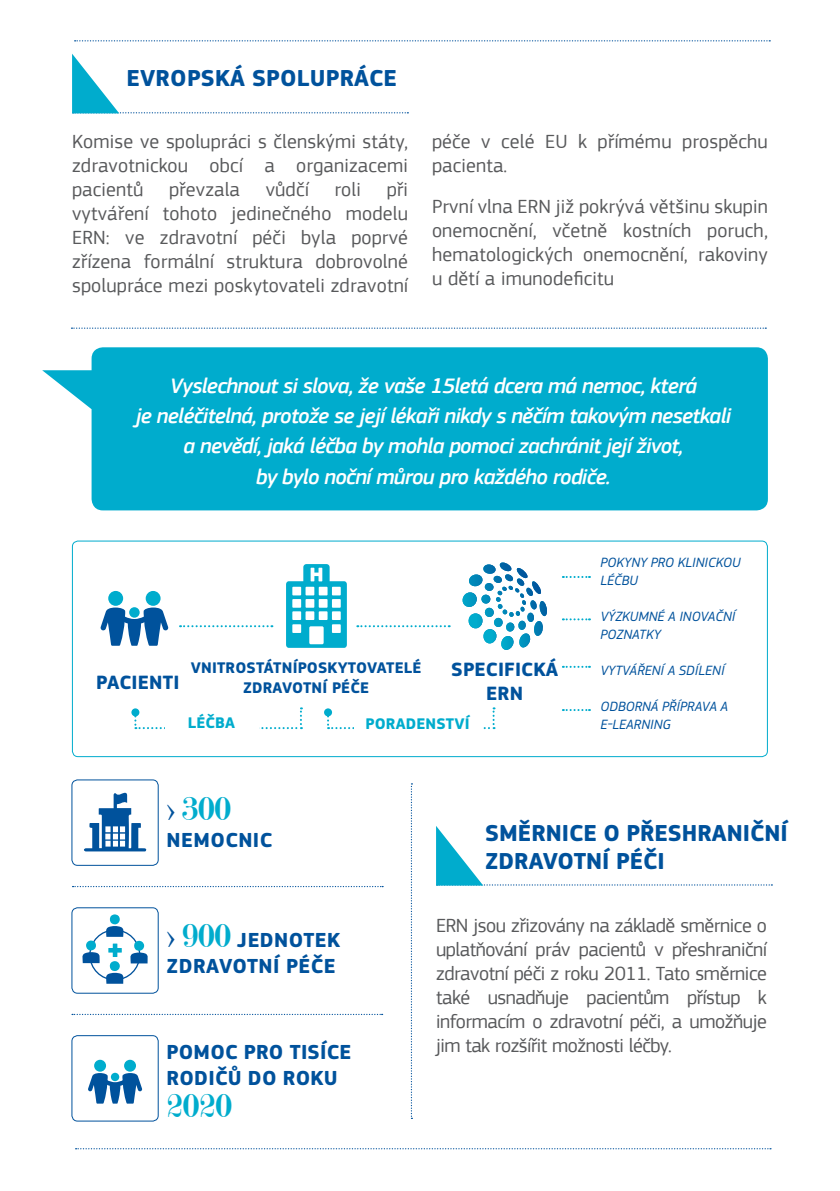
<style>
.page{position:relative;width:840px;height:1191px;background:#fff}
.page>*{position:absolute;margin:0;border:0;box-sizing:border-box;transform-origin:0 0}
.t1{font:36px "Modern";color:#00accd}
.t2{font:700 24px/28px "EC Square Sans Pro";color:#00529c}
.t3{font:italic 500 22px/30px "EC Square Sans Pro";letter-spacing:-.03em;color:#fff;text-align:center}
.t4{font:700 21.2px/26.4px "EC Square Sans Pro";letter-spacing:.01em;color:#00529c}
.t5{font:20px/24px "EC Square Sans Pro";letter-spacing:.01em;color:#58595b;text-align:justify}
.t6{font:700 20px/24px "EC Square Sans Pro";letter-spacing:.01em;color:#00529c;text-align:center}
.t7{font:700 16px/20px "EC Square Sans Pro";letter-spacing:.01em;color:#00529c;text-align:center}
.t8{font:700 16px "EC Square Sans Pro";letter-spacing:.01em;color:#00accd}
.t9{font:italic 14px/18px "EC Square Sans Pro";color:#00529c}
.s1{color:#00529c}
.s2{font-family:"Modern";font-weight:400;font-size:36px}
.s3{font-family:"Modern";font-weight:400;font-size:36px;color:#00accd}
</style>
<div class="page">
<svg style="left:75px;top:40px;width:694px;height:1px"></svg>
<svg style="left:76px;top:1148px;width:694px;height:1px"></svg>
<svg style="left:410px;top:783px;width:2px;height:336px"></svg>
<svg style="left:71px;top:327px;width:694px;height:2px"></svg>
<svg style="left:72px;top:886px;width:311px;height:1px"></svg>
<svg style="left:72px;top:1013px;width:310px;height:2px"></svg>
<svg style="left:84px;top:792px;width:62px;height:59px"></svg>
<div style="left:71px;top:779px;width:88px;height:87px;border:1px solid #00529c;border-radius:6px"></div>
<div style="left:94px;top:1059px;width:12px;height:12px;background:#00accd;border-radius:50%"></div>
<div style="left:124px;top:1059px;width:12px;height:12px;background:#00accd;border-radius:50%"></div>
<svg style="left:88px;top:1073px;width:54px;height:30px"></svg>
<div style="left:71px;top:1035px;width:88px;height:86px;border:1px solid #00529c;border-radius:6px"></div>
<svg style="left:108px;top:943px;width:14px;height:14px"></svg>
<svg style="left:130px;top:952px;width:18px;height:11px"></svg>
<svg style="left:105px;top:972px;width:20px;height:11px"></svg>
<svg style="left:82px;top:951px;width:18px;height:12px"></svg>
<svg style="left:105px;top:926px;width:20px;height:10px"></svg>
<div style="left:134px;top:940px;width:10px;height:11px;background:#00accd;border-radius:5px"></div>
<svg style="left:109px;top:960px;width:11px;height:11px"></svg>
<div style="left:86px;top:940px;width:10px;height:10px;background:#00accd;border-radius:50%"></div>
<div style="left:110px;top:914px;width:10px;height:10px;background:#00accd;border-radius:50%"></div>
<div style="left:71px;top:907px;width:88px;height:86px;border:1px solid #00529c;border-radius:6px"></div>
<svg style="left:72px;top:54px;width:336px;height:59px"></svg>
<svg style="left:436px;top:826px;width:335px;height:59px"></svg>
<svg style="left:42px;top:347px;width:725px;height:163px;background:#13b2d0"></svg>
<svg style="left:562px;top:576px;width:27px;height:2px"></svg>
<svg style="left:562px;top:709px;width:27px;height:2px"></svg>
<svg style="left:286px;top:564px;width:60px;height:84px"></svg>
<div style="left:292px;top:587px;width:9px;height:8px;background:#fff"></div>
<div style="left:305px;top:587px;width:9px;height:8px;background:#fff"></div>
<div style="left:318px;top:587px;width:9px;height:8px;background:#fff"></div>
<div style="left:332px;top:587px;width:8px;height:8px;background:#fff"></div>
<div style="left:292px;top:599px;width:9px;height:9px;background:#fff"></div>
<div style="left:305px;top:599px;width:9px;height:9px;background:#fff"></div>
<div style="left:318px;top:599px;width:9px;height:9px;background:#fff"></div>
<div style="left:332px;top:599px;width:8px;height:9px;background:#fff"></div>
<div style="left:292px;top:611px;width:9px;height:9px;background:#fff"></div>
<div style="left:305px;top:611px;width:9px;height:9px;background:#fff"></div>
<div style="left:318px;top:611px;width:9px;height:9px;background:#fff"></div>
<div style="left:332px;top:611px;width:8px;height:9px;background:#fff"></div>
<div style="left:292px;top:624px;width:9px;height:9px;background:#fff"></div>
<div style="left:332px;top:624px;width:8px;height:9px;background:#fff"></div>
<div style="left:309px;top:626px;width:14px;height:18px;background:#fff;border-radius:2px"></div>
<svg style="left:462px;top:562px;width:85px;height:88px"></svg>
<div style="left:108px;top:591px;width:15px;height:15px;background:#00accd;border-radius:50%"></div>
<div style="left:146px;top:591px;width:14px;height:15px;background:#00accd;border-radius:50%"></div>
<svg style="left:100px;top:607px;width:68px;height:39px"></svg>
<svg style="left:180px;top:625px;width:92px;height:2px"></svg>
<svg style="left:357px;top:625px;width:92px;height:2px"></svg>
<svg style="left:562px;top:666px;width:27px;height:2px"></svg>
<svg style="left:562px;top:618px;width:27px;height:2px"></svg>
<div style="left:72px;top:540px;width:695px;height:217px;border:1px solid #00accd;border-radius:6px"></div>
<svg style="left:134px;top:707px;width:168px;height:22px"></svg>
<div style="left:131px;top:708px;width:8px;height:8px;background:#00accd;border-radius:50%"></div>
<svg style="left:327px;top:707px;width:167px;height:22px"></svg>
<div style="left:324px;top:708px;width:8px;height:8px;background:#00accd;border-radius:50%"></div>
<div style="left:165px;top:709px;width:93px;height:25px;background:#fff"></div>
<div style="left:354px;top:709px;width:127px;height:28px;background:#fff"></div>
<p class="t2" style="left:126px;top:64px;width:272px">EVROPSKÁ SPOLUPRÁCE</p>
<p class="t5" style="left:72px;top:129px;width:337px">Komise ve spolupráci s členskými státy, zdravotnickou obcí a organizacemi pacientů</p>
<p class="t5" style="left:169px;top:177px;width:72px">převzala</p>
<p class="t5" style="left:265px;top:177px;width:45px">vůdčí</p>
<p class="t5" style="left:334px;top:177px;width:28px">roli</p>
<p class="t5" style="left:72px;top:177px;width:337px;text-indent:314px">při vytváření tohoto jedinečného modelu ERN: ve zdravotní péči byla poprvé zřízena formální struktura dobrovolné spolupráce mezi poskytovateli zdravotní</p>
<p class="t5" style="left:432px;top:129px;width:337px">péče v celé EU k přímému prospěchu pacienta.</p>
<p class="t5" style="left:432px;top:194px;width:337px">První vlna ERN již pokrývá většinu skupin onemocnění, včetně kostních poruch, hematologických onemocnění, rakoviny u dětí a imunodeficitu</p>
<p class="t3" style="left:136px;top:372px;width:596px">Vyslechnout si slova, že vaše 15letá dcera má nemoc, která<br>je neléčitelná, protože se její lékaři nikdy s něčím takovým nesetkali a nevědí, jaká léčba by mohla pomoci zachránit její život,<br>by bylo noční můrou pro každého rodiče.</p>
<p class="t6" style="left:96px;top:671px;width:85px">PACIENTI</p>
<p class="t7" style="left:191px;top:658px;width:232px">VNITROSTÁTNÍPOSKYTOVATELÉ<br>ZDRAVOTNÍ PÉČE</p>
<p class="t6" style="left:451px;top:657px;width:109px">SPECIFICKÁ<br>ERN</p>
<p class="t9" style="left:600px;top:553px;width:142px">POKYNY PRO KLINICKOU<br>LÉČBU</p>
<p class="t9" style="left:600px;top:607px;width:136px">VÝZKUMNÉ A INOVAČNÍ<br>POZNATKY</p>
<p class="t9" style="left:600px;top:661px;width:126px">VYTVÁŘENÍ A SDÍLENÍ</p>
<p class="t9" style="left:600px;top:697px;width:129px">ODBORNÁ PŘÍPRAVA A</p>
<p class="t8" style="left:188px;top:712px;width:49px">LÉČBA</p>
<p class="t8" style="left:365px;top:714px;width:106px">PORADENSTVÍ</p>
<p class="t9" style="left:600px;top:715px;width:72px">E-LEARNING</p>
<h1 class="t1" style="left:166px;top:791px;width:66px"><span class="s1">&gt;</span> 300</h1>
<p class="t4" style="left:166px;top:827px;width:107px">NEMOCNIC</p>
<p class="t4" style="left:166px;top:927px;width:175px"><span class="s2">&gt;</span><span class="s3">900</span> JEDNOTEK<br>ZDRAVOTNÍ PÉČE</p>
<p class="t4" style="left:166px;top:1039px;width:186px">POMOC PRO TISÍCE<br>RODIČŮ DO ROKU</p>
<h1 class="t1" style="left:166px;top:1088px;width:67px">2020</h1>
<p class="t2" style="left:485px;top:820px;width:304px">SMĚRNICE O PŘESHRANIČNÍ<br>ZDRAVOTNÍ PÉČI</p>
<p class="t5" style="left:436px;top:913px;width:332px">ERN jsou zřizovány na základě směrnice o uplatňování práv pacientů v přeshraniční zdravotní péči z roku 2011. Tato směrnice také usnadňuje pacientům přístup k informacím o zdravotní péči, a umožňuje jim tak rozšířit možnosti léčby.</p>
</div>
